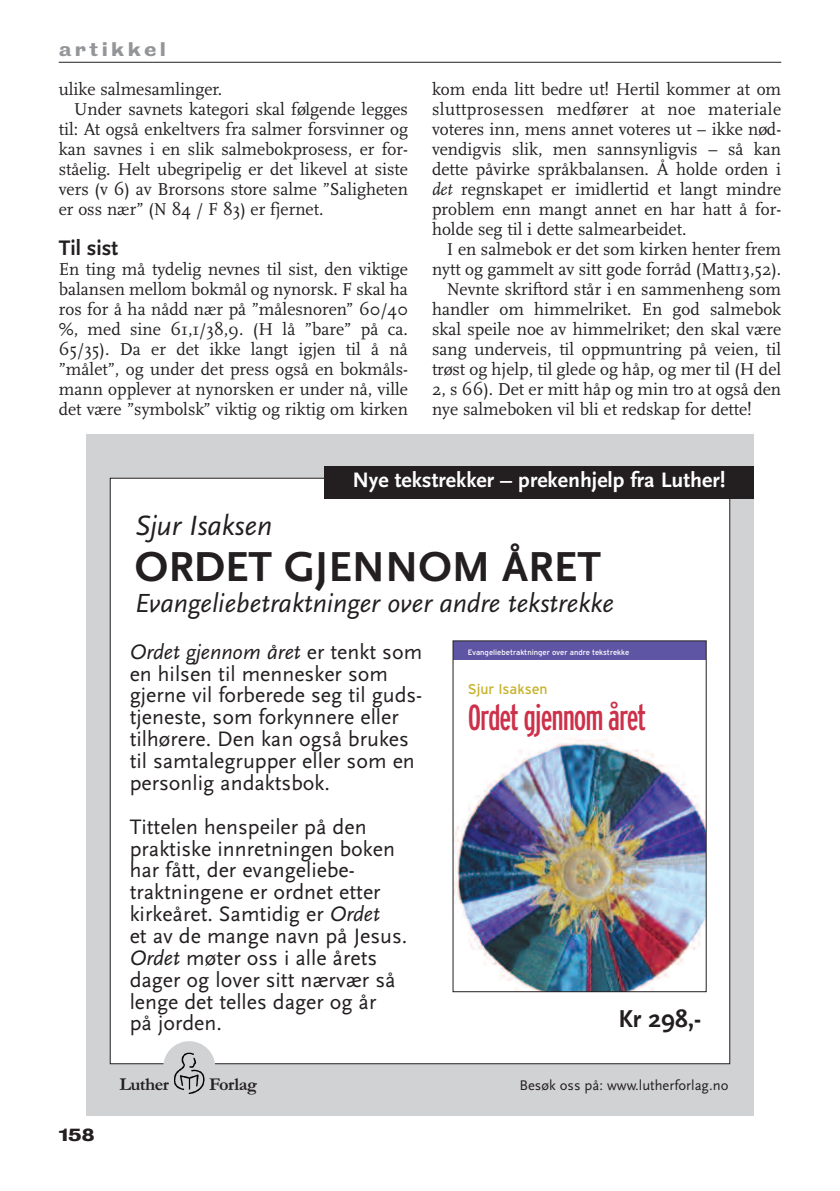
<style>
.page{position:relative;width:840px;height:1191px;background:#fff}
.page>*{position:absolute;margin:0;border:0;box-sizing:border-box;transform-origin:0 0}
.t1{font:700 43.8px "Scala Sans";color:#231f20}
.t2{font:36px "Interstate Regular Compressed+RSFYXR";letter-spacing:-.03em;color:#cd314a}
.t3{font:italic 29.2px "Scala Sans";color:#231f20}
.t4{font:italic 27.4px "Scala Sans";color:#231f20}
.t5{font:700 25.6px "Scala Sans";color:#231f20}
.t6{font:700 22px "Scala Sans";color:#231f20}
.t7{font:21.8px/21.8px "Scala Sans";color:#231f20}
.t8{font:700 21.8px "Scala Sans";color:#fff}
.t9{font:700 18.2px "Garamond";letter-spacing:-.03em;color:#231f20}
.t10{font:18px/20px "Scala";color:#231f20;text-align:justify}
.t11{font:18px "Bureau Grotesque Seven Nine";letter-spacing:.18em;color:#939598}
.t12{font:16px "Bureau Grotesque Seven Nine";color:#231f20}
.t13{font:14.6px "Scala Sans";color:#231f20}
.t14{font:14.2px "Interstate Regular+BGBUGL";color:#c7b22d}
.t15{font:7.6px "Interstate Regular+BGBUGL";color:#fff}
.s1{font-style:italic}
</style>
<div class="page">
<hr style="left:59px;top:62px;width:721px;height:1px;background:#231f20">
<div style="left:86px;top:434px;width:667px;height:681px;background:#d1d2d4"></div>
<div style="left:110px;top:478px;width:619px;height:585px;background:#fff"></div>
<div style="left:163px;top:1041px;width:52px;height:52px;background:#d1d2d4;border-radius:50%"></div>
<img style="left:174px;top:1052px;width:31px;height:42px">
<div style="left:324px;top:465px;width:429px;height:33px;background:#231f20"></div>
<img style="left:454px;top:734px;width:250px;height:256px">
<div style="left:453px;top:641px;width:252px;height:19px;background:#5e56a4"></div>
<p class="t11" style="left:59px;top:39px;width:109px">artikkel</p>
<p class="t10" style="left:59px;top:79px;width:165px">ulike salmesamlinger.</p>
<p class="t10" style="left:74px;top:99px;width:335px">Under savnets kategori skal følgende legges</p>
<p class="t10" style="left:59px;top:119px;width:350px">til: At også enkeltvers fra salmer forsvinner og</p>
<p class="t10" style="left:59px;top:139px;width:350px">kan savnes i en slik salmebokprosess, er for-</p>
<p class="t10" style="left:59px;top:159px;width:350px">ståelig. Helt ubegripelig er det likevel at siste</p>
<p class="t10" style="left:59px;top:179px;width:350px">vers (v 6) av Brorsons store salme ”Saligheten</p>
<p class="t10" style="left:59px;top:199px;width:266px">er oss nær” (N 84 / F 83) er fjernet.</p>
<p class="t6" style="left:59px;top:235px;width:61px">Til sist</p>
<p class="t10" style="left:59px;top:259px;width:350px">En ting må tydelig nevnes til sist, den viktige balansen mellom bokmål og nynorsk. F skal ha ros for å ha nådd nær på ”målesnoren” 60/40 %, med sine 61,1/38,9. (H lå ”bare” på ca.<br>65/35). Da er det ikke langt igjen til å nå ”målet”, og under det press også en bokmåls&shy;mann opplever at nynorsken er under nå, ville det være ”symbolsk” viktig og riktig om kirken</p>
<p class="t10" style="left:432px;top:79px;width:350px">kom enda litt bedre ut! Hertil kommer at om sluttprosessen medfører at noe materiale voteres inn, mens annet voteres ut – ikke nød&shy;vendigvis slik, men sannsynligvis – så kan dette påvirke språkbalansen. Å holde orden i <span class="s1">det</span> regnskapet er imidlertid et langt mindre problem enn mangt annet en har hatt å for&shy;holde seg til i dette salmearbeidet.</p>
<p class="t10" style="left:446px;top:239px;width:335px">I en salmebok er det som kirken henter frem</p>
<p class="t10" style="left:432px;top:259px;width:350px">nytt og gammelt av sitt gode forråd (Matt13,52).</p>
<p class="t10" style="left:446px;top:279px;width:335px">Nevnte skriftord står i en sammenheng som</p>
<p class="t10" style="left:432px;top:299px;width:350px">handler om himmelriket. En god salmebok</p>
<p class="t10" style="left:432px;top:319px;width:350px">skal speile noe av himmelriket; den skal være</p>
<p class="t10" style="left:432px;top:339px;width:350px">sang underveis, til oppmuntring på veien, til</p>
<p class="t10" style="left:432px;top:359px;width:350px">trøst og hjelp, til glede og håp, og mer til (H del</p>
<p class="t10" style="left:432px;top:379px;width:350px">2, s 66). Det er mitt håp og min tro at også den</p>
<p class="t10" style="left:432px;top:399px;width:321px">nye salmeboken vil bli et redskap for dette!</p>
<p class="t8" style="left:352px;top:467px;width:374px">Nye tekstrekker – prekenhjelp fra Luther!</p>
<h3 class="t3" style="left:135px;top:508px;width:138px">Sjur Isaksen</h3>
<h1 class="t1" style="left:135px;top:540px;width:467px">ORDET GJENNOM ÅRET</h1>
<h3 class="t4" style="left:135px;top:586px;width:480px">Evangeliebetraktninger over andre tekstrekke</h3>
<p class="t7" style="left:130px;top:640px;width:294px"><span class="s1">Ordet gjennom året</span> er tenkt som en hilsen til mennesker som gjerne vil forberede seg til guds&shy;tjeneste, som forkynnere eller tilhørere. Den kan også brukes til samtalegrupper eller som en personlig andaktsbok.</p>
<p class="t7" style="left:130px;top:815px;width:279px">Tittelen henspeiler på den praktiske innretningen boken har fått, der evangeliebe&shy;traktningene er ordnet etter kirkeåret. Samtidig er <span class="s1">Ordet<br></span>et av de mange navn på Jesus.<br><span class="s1">Ordet</span> møter oss i alle årets dager og lover sitt nærvær så lenge det telles dager og år<br>på jorden.</p>
<p class="t15" style="left:467px;top:648px;width:163px">Evangeliebetraktninger over andre tekstrekke</p>
<p class="t14" style="left:467px;top:680px;width:81px">Sjur Isaksen</p>
<h2 class="t2" style="left:467px;top:696px;width:180px">Ordet gjennom året</h2>
<h3 class="t5" style="left:618px;top:1003px;width:84px">Kr 298,-</h3>
<p class="t12" style="left:59px;top:1126px;width:37px">158</p>
<p class="t9" style="left:119px;top:1073px;width:51px">Luther</p>
<p class="t9" style="left:209px;top:1073px;width:49px">Forlag</p>
<p class="t13" style="left:519px;top:1076px;width:210px">Besøk oss på: www.lutherforlag.no</p>
</div>
